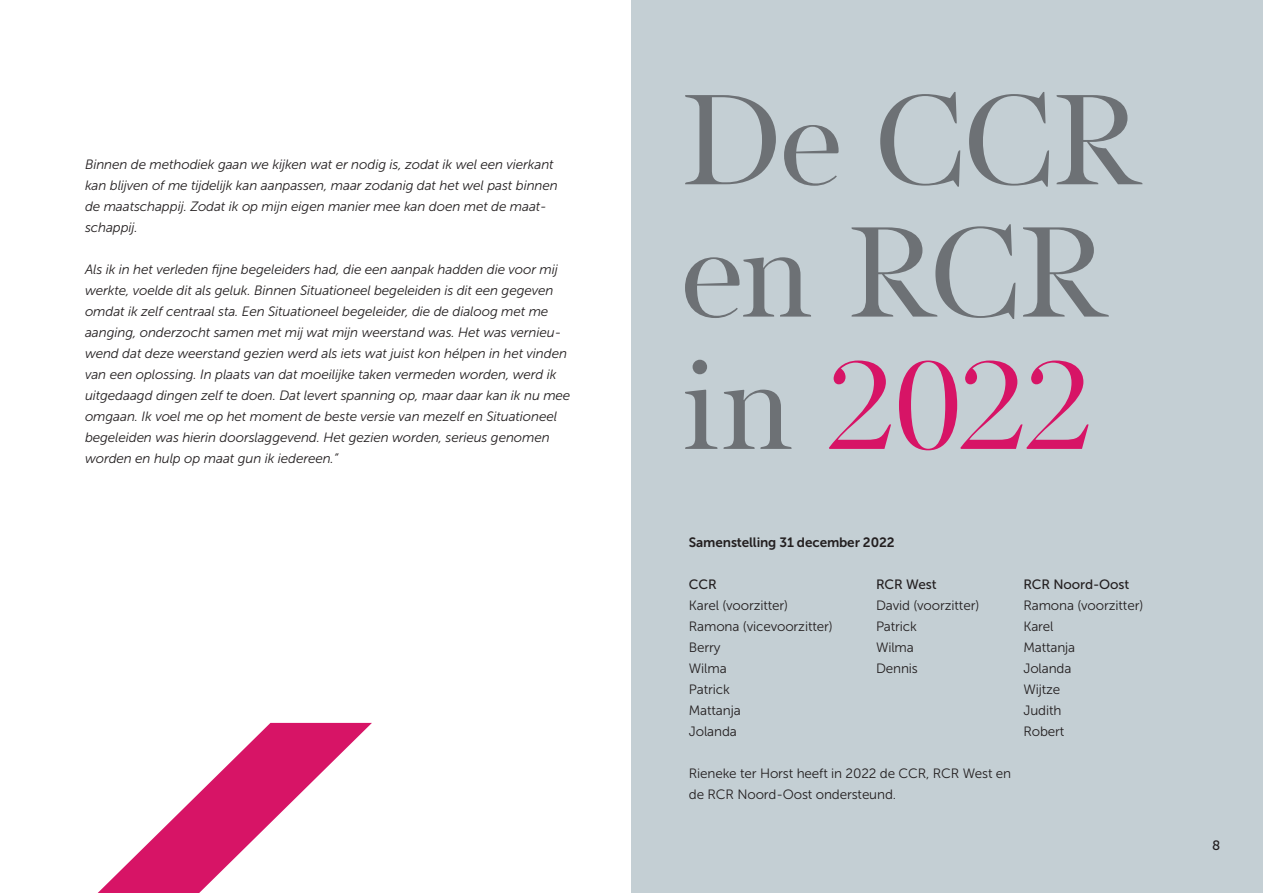
<style>
.page{position:relative;width:1263px;height:893px;background:#fff}
.page>*{position:absolute;margin:0;border:0;box-sizing:border-box;transform-origin:0 0}
.t1{font:132.3px/132.3px "PF Regal Display Pro";letter-spacing:-.015em;color:#6d7175}
.t2{font:italic 13.5px/21px "Museo Sans 300";letter-spacing:-.01em;color:#231f20}
.t3{font:13.5px/21px "Museo Sans 300";letter-spacing:-.01em;color:#231f20}
.t4{font:13.5px "Museo Sans 700";letter-spacing:-.01em;color:#231f20}
.t5{font:13.5px "Museo Sans 500";letter-spacing:-.01em;color:#231f20}
.s1{color:#d71466}
</style>
<div class="page">
<div style="left:631px;top:0;width:632px;height:893px;background:#c4cfd4"></div>
<svg style="left:98px;top:723px;width:274px;height:170px"></svg>
<p class="t2" style="left:85px;top:154px;width:474px">Binnen de methodiek gaan we kijken wat er nodig is, zodat ik wel een vierkant kan blijven of me tijdelijk kan aanpassen, maar zodanig dat het wel past binnen de maatschappij. Zodat ik op mijn eigen manier mee kan doen met de maat&shy;schappij.</p>
<p class="t2" style="left:85px;top:259px;width:487px">Als ik in het verleden fijne begeleiders had, die een aanpak hadden die voor mij werkte, voelde dit als geluk. Binnen Situationeel begeleiden is dit een gegeven omdat ik zelf centraal sta. Een Situationeel begeleider, die de dialoog met me aanging, onderzocht samen met mij wat mijn weerstand was. Het was vernieu&shy;wend dat deze weerstand gezien werd als iets wat juist kon hélpen in het vinden van een oplossing. In plaats van dat moeilijke taken vermeden worden, werd ik uitgedaagd dingen zelf te doen. Dat levert spanning op, maar daar kan ik nu mee omgaan. Ik voel me op het moment de beste versie van mezelf en Situationeel begeleiden was hierin doorslaggevend. Het gezien worden, serieus genomen worden en hulp op maat gun ik iedereen.”</p>
<h1 class="t1" style="left:680px;top:75px;width:464px">De CCR en RCR in <span class="s1">2022</span></h1>
<p class="t4" style="left:689px;top:535px;width:207px">Samenstelling 31 december 2022</p>
<p class="t5" style="left:689px;top:577px;width:29px">CCR</p>
<p class="t5" style="left:876px;top:577px;width:62px">RCR West</p>
<p class="t5" style="left:1023px;top:577px;width:107px">RCR Noord-Oost</p>
<p class="t3" style="left:689px;top:595px;width:101px">Karel (voorzitter)</p>
<p class="t3" style="left:876px;top:595px;width:105px">David (voorzitter)</p>
<p class="t3" style="left:1023px;top:595px;width:121px">Ramona (voorzitter)</p>
<p class="t3" style="left:689px;top:616px;width:145px">Ramona (vicevoorzitter)</p>
<p class="t3" style="left:876px;top:616px;width:42px">Patrick</p>
<p class="t3" style="left:1023px;top:616px;width:32px">Karel</p>
<p class="t3" style="left:689px;top:637px;width:33px">Berry</p>
<p class="t3" style="left:876px;top:637px;width:39px">Wilma</p>
<p class="t3" style="left:1023px;top:637px;width:53px">Mattanja</p>
<p class="t3" style="left:689px;top:658px;width:39px">Wilma</p>
<p class="t3" style="left:876px;top:658px;width:43px">Dennis</p>
<p class="t3" style="left:1023px;top:658px;width:49px">Jolanda</p>
<p class="t3" style="left:689px;top:679px;width:42px">Patrick</p>
<p class="t3" style="left:1023px;top:679px;width:38px">Wijtze</p>
<p class="t3" style="left:689px;top:700px;width:53px">Mattanja</p>
<p class="t3" style="left:1023px;top:700px;width:39px">Judith</p>
<p class="t3" style="left:689px;top:721px;width:49px">Jolanda</p>
<p class="t3" style="left:1023px;top:721px;width:42px">Robert</p>
<p class="t3" style="left:689px;top:763px;width:324px">Rieneke ter Horst heeft in 2022 de CCR, RCR West en de RCR Noord-Oost ondersteund.</p>
<p class="t5" style="left:1212px;top:838px;width:10px">8</p>
</div>
